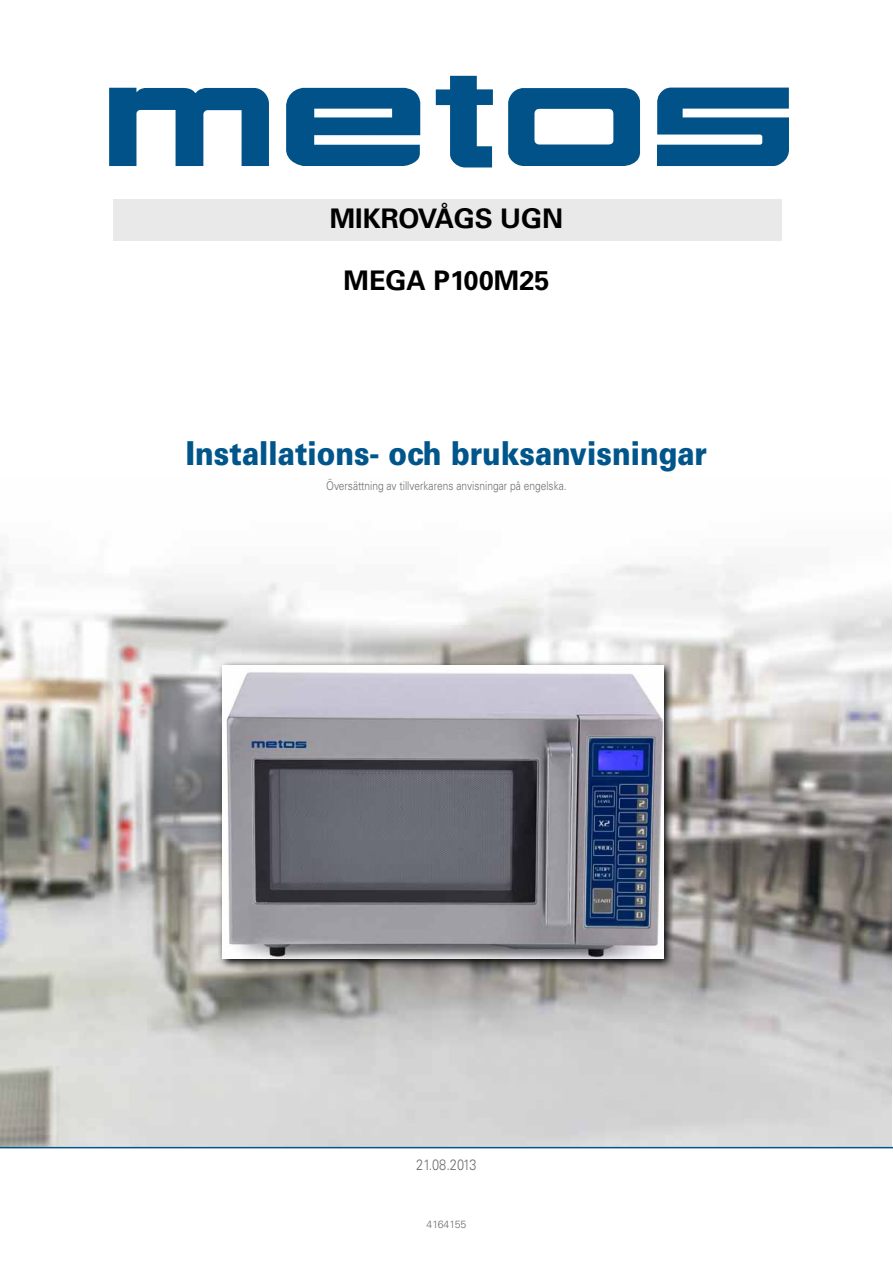
<style>
.page{position:relative;width:893px;height:1263px;background:#fff}
.page>*{position:absolute;margin:0;border:0;box-sizing:border-box;transform-origin:0 0}
.t1{font:900 33px "Univers LT Std";color:#00558b;scale:.85 1}
.t2{font:700 27px "Univers LT Std";color:#000}
.t3{font:300 15px "Univers LT Std";color:#6d6e71;scale:.85 1}
.t4{font:300 12px "Univers LT Std";color:#6d6e71;scale:.85 1}
.t5{font:300 10.5px "Univers LT Std";color:#6d6e71}
</style>
<div class="page">
<svg style="left:436px;top:76px;width:57px;height:91px"></svg>
<svg style="left:657px;top:88px;width:132px;height:78px"></svg>
<svg style="left:508px;top:88px;width:132px;height:78px"></svg>
<svg style="left:109px;top:88px;width:160px;height:78px"></svg>
<svg style="left:286px;top:88px;width:134px;height:78px"></svg>
<img style="left:0;top:547px;width:891px;height:600px">
<hr style="left:0;top:1147px;width:893px;height:1px;background:#00558b">
<div style="left:113px;top:200px;width:669px;height:41px;background:#e9e9ea"></div>
<svg style="left:217px;top:660px;width:458px;height:310px;background:#8c8a88"></svg>
<img style="left:222px;top:665px;width:441px;height:294px">
<h2 class="t2" style="left:330px;top:203px;width:235px">MIKROVÅGS UGN</h2>
<h2 class="t2" style="left:343px;top:265px;width:207px">MEGA P100M25</h2>
<h1 class="t1" style="left:186px;top:432px;width:615px">Installations- och bruksanvisningar</h1>
<p class="t4" style="left:326px;top:479px;width:284px">Översättning av tillverkarens anvisningar på engelska.</p>
<p class="t3" style="left:416px;top:1155px;width:73px">21.08.2013</p>
<p class="t5" style="left:427px;top:1217px;width:41px">4164155</p>
</div>
